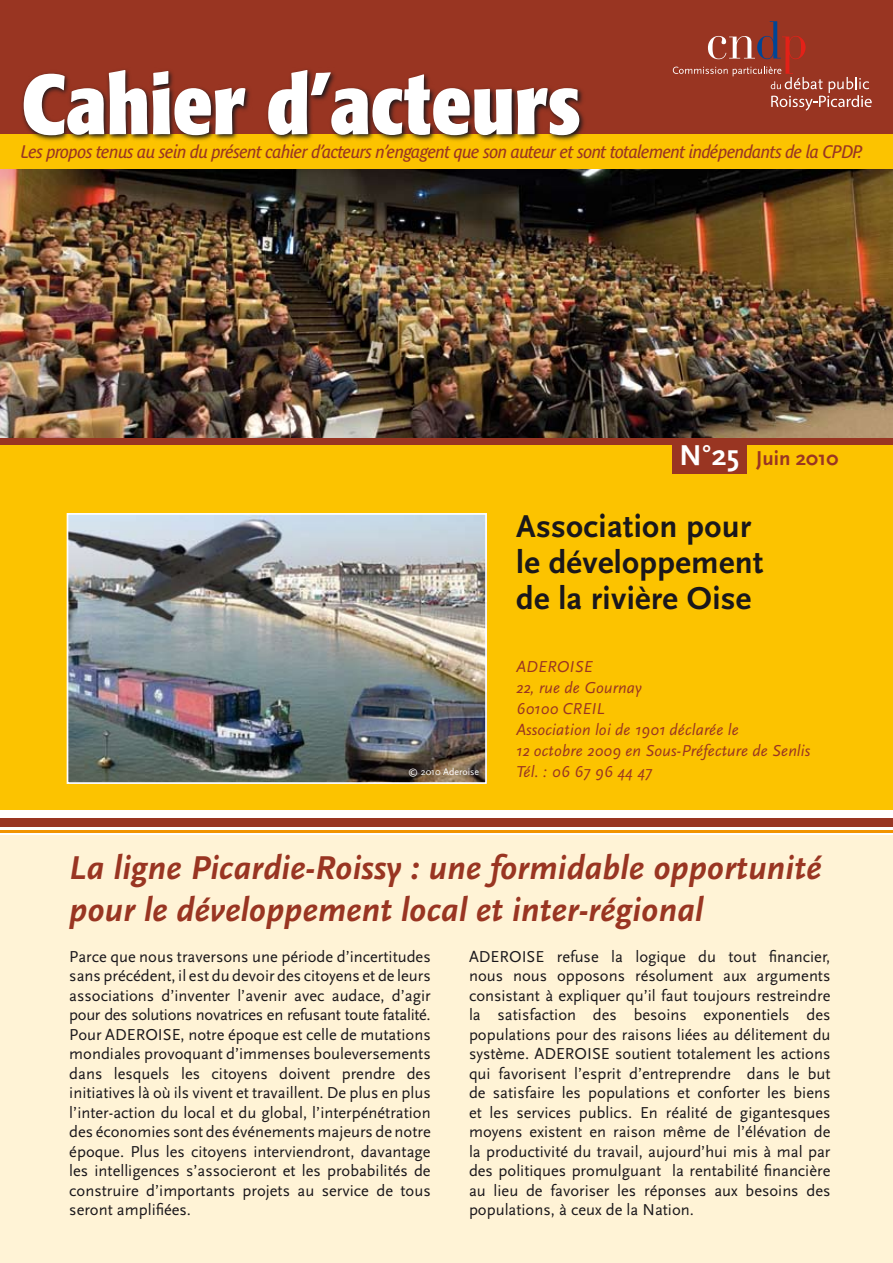
<style>
.page{position:relative;width:893px;height:1263px;background:#fff}
.page>*{position:absolute;margin:0;border:0;box-sizing:border-box;transform-origin:0 0}
.t1{font:700 condensed 84px "Formata";letter-spacing:-.005em;color:#fff}
.t2{font:italic 700 34.5px/42px "Scala Sans";color:#993522}
.t3{font:700 33px/36px "Scala Sans";letter-spacing:.01em;color:#1a171b}
.t4{font:700 21px "Scala Sans";color:#993522}
.t5{font:italic 18px "Bienvenue";letter-spacing:-.02em;color:#993522}
.t6{font:16.5px/19.5px "Scala Sans";color:#1a171b;text-align:justify}
.t7{font:italic 16.5px/21px "Scala Sans";letter-spacing:.01em;color:#993522}
.t8{font:9.9px "Scala Sans";color:#fff}
.s1{font-size:30px;color:#fff}
</style>
<div class="page">
<div style="left:0;top:0;width:893px;height:134px;background:#993522"></div>
<div style="left:0;top:442px;width:893px;height:368px;background:#fcc300"></div>
<div style="left:0;top:436px;width:893px;height:9px;background:#993522"></div>
<div style="left:0;top:135px;width:893px;height:35px;background:#fcc300"></div>
<img style="left:0;top:170px;width:893px;height:267px">
<div style="left:672px;top:441px;width:74px;height:33px;background:#993522"></div>
<svg style="left:673px;top:21px;width:199px;height:90px"></svg>
<svg style="left:20px;top:69px;width:566px;height:72px"></svg>
<img style="left:70px;top:516px;width:414px;height:265px">
<div style="left:67px;top:513px;width:420px;height:271px;border:2px solid #fff"></div>
<div style="left:0;top:832px;width:893px;height:431px;background:#fff3d6"></div>
<div style="left:0;top:813px;width:893px;height:22px;background:#fff"></div>
<div style="left:0;top:819px;width:893px;height:8px;background:#993522"></div>
<hr style="left:0;top:830px;width:893px;height:3px;background:#f29400">
<h1 class="t1" style="left:21px;top:52px;width:561px">Cahier d’acteurs</h1>
<p class="t5" style="left:21px;top:141px;width:843px">Les propos tenus au sein du présent cahier d’acteurs n’engagent que son auteur et sont totalement indépendants de la CPDP.</p>
<p class="t4" style="left:679px;top:447px;width:161px"><span class="s1">N°25</span> Juin 2010</p>
<p class="t8" style="left:408px;top:766px;width:72px">© 2010 Aderoise</p>
<h3 class="t3" style="left:516px;top:509px;width:249px">Association pour le développement de la rivière Oise</h3>
<p class="t7" style="left:516px;top:657px;width:296px">ADEROISE<br>22, rue de Gournay<br>60100 CREIL<br>Association loi de 1901 déclarée le<br>12 octobre 2009 en Sous-Préfecture de Senlis<br>Tél. : 06 67 96 44 47</p>
<h2 class="t2" style="left:69px;top:847px;width:754px">La ligne Picardie-Roissy : une formidable opportunité pour le développement local et inter-régional</h2>
<p class="t6" style="left:69px;top:947px;width:363px">Parce que nous traversons une période d’incertitudes sans précédent, il est du devoir des citoyens et de leurs associations d’inventer l’avenir avec audace, d’agir pour des solutions novatrices en refusant toute fatalité.<br>Pour ADEROISE, notre époque est celle de mutations mondiales provoquant d’immenses bouleversements dans lesquels les citoyens doivent prendre des initiatives là où ils vivent et travaillent. De plus en plus l’inter-action du local et du global, l’interpénétration des économies sont des événements majeurs de notre époque. Plus les citoyens interviendront, davantage les intelligences s’associeront et les probabilités de construire d’importants projets au service de tous seront amplifiées.</p>
<p class="t6" style="left:469px;top:947px;width:363px">ADEROISE refuse la logique du tout financier, nous nous opposons résolument aux arguments consistant à expliquer qu’il faut toujours restreindre la satisfaction des besoins exponentiels des populations pour des raisons liées au délitement du système. ADEROISE soutient totalement les actions qui favorisent l’esprit d’entreprendre dans le but de satisfaire les populations et conforter les biens et les services publics. En réalité de gigantesques moyens existent en raison même de l’élévation de la productivité du travail, aujourd’hui mis à mal par des politiques promulguant la rentabilité financière au lieu de favoriser les réponses aux besoins des populations, à ceux de la Nation.</p>
</div>
